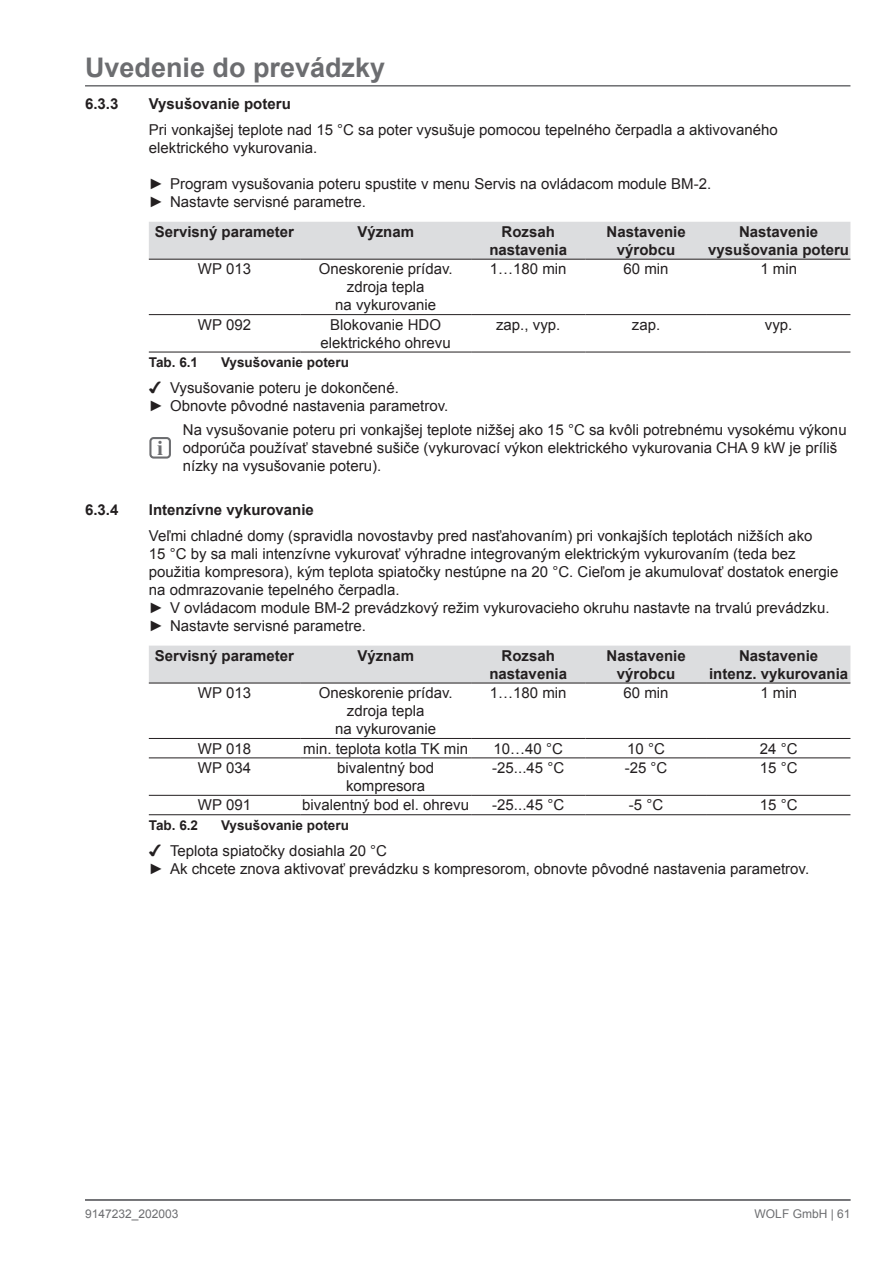
<style>
.page{position:relative;width:893px;height:1263px;background:#fff}
.page>*{position:absolute;margin:0;border:0;box-sizing:border-box;transform-origin:0 0}
.t1{font:700 27px "Arial";color:#6c6d70}
.t2{font:700 21px "Times New Roman";color:#6c6d70}
.Grundtext{font:15px/18px "Arial";color:#231f20}
.Tabelle_Zelle{font:15px/18px "Arial";color:#231f20;text-align:center}
.Tabelle_Zelle-2{font:700 15px/18px "Arial";color:#231f20;text-align:center}
.t3{font:700 13.5px "Arial";color:#231f20}
.t4{font:12px "Arial";color:#6c6d70}
.s1{font-family:"Arial Unicode MS"}
</style>
<div class="page">
<hr style="left:85px;top:85px;width:765px;height:2px;background:#6c6d70">
<hr style="left:85px;top:1199px;width:765px;height:2px;background:#6c6d70">
<div style="left:149px;top:222px;width:701px;height:37px;background:#dcdddf"></div>
<hr style="left:149px;top:259px;width:151px;height:1px;background:#231f20">
<hr style="left:300px;top:259px;width:171px;height:1px;background:#231f20">
<hr style="left:471px;top:259px;width:114px;height:1px;background:#231f20">
<hr style="left:585px;top:259px;width:122px;height:1px;background:#231f20">
<hr style="left:707px;top:259px;width:143px;height:1px;background:#231f20">
<hr style="left:149px;top:314px;width:151px;height:1px;background:#231f20">
<hr style="left:300px;top:314px;width:171px;height:1px;background:#231f20">
<hr style="left:471px;top:314px;width:114px;height:1px;background:#231f20">
<hr style="left:585px;top:314px;width:122px;height:1px;background:#231f20">
<hr style="left:707px;top:314px;width:143px;height:1px;background:#231f20">
<hr style="left:149px;top:352px;width:151px;height:1px;background:#231f20">
<hr style="left:300px;top:352px;width:171px;height:1px;background:#231f20">
<hr style="left:471px;top:352px;width:114px;height:1px;background:#231f20">
<hr style="left:585px;top:352px;width:122px;height:1px;background:#231f20">
<hr style="left:707px;top:352px;width:143px;height:1px;background:#231f20">
<div style="left:149px;top:437px;width:22px;height:22px;border:2px solid #6c6d70;border-radius:3px"></div>
<div style="left:149px;top:646px;width:701px;height:37px;background:#dcdddf"></div>
<hr style="left:149px;top:683px;width:151px;height:1px;background:#231f20">
<hr style="left:300px;top:683px;width:171px;height:1px;background:#231f20">
<hr style="left:471px;top:683px;width:114px;height:1px;background:#231f20">
<hr style="left:585px;top:683px;width:122px;height:1px;background:#231f20">
<hr style="left:707px;top:683px;width:143px;height:1px;background:#231f20">
<hr style="left:149px;top:738px;width:151px;height:1px;background:#231f20">
<hr style="left:300px;top:738px;width:171px;height:1px;background:#231f20">
<hr style="left:471px;top:738px;width:114px;height:1px;background:#231f20">
<hr style="left:585px;top:738px;width:122px;height:1px;background:#231f20">
<hr style="left:707px;top:738px;width:143px;height:1px;background:#231f20">
<hr style="left:149px;top:757px;width:151px;height:1px;background:#231f20">
<hr style="left:300px;top:757px;width:171px;height:1px;background:#231f20">
<hr style="left:471px;top:757px;width:114px;height:1px;background:#231f20">
<hr style="left:585px;top:757px;width:122px;height:1px;background:#231f20">
<hr style="left:707px;top:757px;width:143px;height:1px;background:#231f20">
<hr style="left:149px;top:795px;width:151px;height:1px;background:#231f20">
<hr style="left:300px;top:795px;width:171px;height:1px;background:#231f20">
<hr style="left:471px;top:795px;width:114px;height:1px;background:#231f20">
<hr style="left:585px;top:795px;width:122px;height:1px;background:#231f20">
<hr style="left:707px;top:795px;width:143px;height:1px;background:#231f20">
<hr style="left:149px;top:814px;width:151px;height:1px;background:#231f20">
<hr style="left:300px;top:814px;width:171px;height:1px;background:#231f20">
<hr style="left:471px;top:814px;width:114px;height:1px;background:#231f20">
<hr style="left:585px;top:814px;width:122px;height:1px;background:#231f20">
<hr style="left:707px;top:814px;width:143px;height:1px;background:#231f20">
<h1 class="t1" style="left:85px;top:49px;width:302px">Uvedenie do prevádzky</h1>
<p class="Tabelle_Zelle-2" style="left:85px;top:95px;width:35px">6.3.3</p>
<p class="Tabelle_Zelle-2" style="left:149px;top:95px;width:143px">Vysušovanie poteru</p>
<p class="Grundtext" style="left:149px;top:121px;width:630px">Pri vonkajšej teplote nad 15 °C sa poter vysušuje pomocou tepelného čerpadla a aktivovaného elektrického vykurovania.</p>
<p class="Grundtext" style="left:149px;top:175px;width:564px">► Program vysušovania poteru spustite v menu Servis na ovládacom module BM-2.</p>
<p class="Grundtext" style="left:149px;top:193px;width:219px">► Nastavte servisné parametre.</p>
<p class="Tabelle_Zelle-2" style="left:155px;top:223px;width:141px">Servisný parameter</p>
<p class="Tabelle_Zelle-2" style="left:357px;top:223px;width:58px">Význam</p>
<p class="Tabelle_Zelle-2" style="left:489px;top:223px;width:79px">Rozsah nastavenia</p>
<p class="Tabelle_Zelle-2" style="left:606px;top:223px;width:81px">Nastavenie výrobcu</p>
<p class="Tabelle_Zelle-2" style="left:739px;top:223px;width:81px">Nastavenie</p>
<p class="Tabelle_Zelle-2" style="left:708px;top:241px;width:142px">vysušovania poteru</p>
<p class="Tabelle_Zelle" style="left:198px;top:260px;width:55px">WP 013</p>
<p class="Tabelle_Zelle" style="left:319px;top:260px;width:135px">Oneskorenie prídav. zdroja tepla</p>
<p class="Tabelle_Zelle" style="left:335px;top:296px;width:102px">na vykurovanie</p>
<p class="Tabelle_Zelle" style="left:490px;top:260px;width:78px">1…180 min</p>
<p class="Tabelle_Zelle" style="left:624px;top:260px;width:47px">60 min</p>
<p class="Tabelle_Zelle" style="left:760px;top:260px;width:38px">1 min</p>
<p class="Tabelle_Zelle" style="left:198px;top:316px;width:55px">WP 092</p>
<p class="Tabelle_Zelle" style="left:321px;top:316px;width:132px">Blokovanie HDO elektrického ohrevu</p>
<p class="Tabelle_Zelle" style="left:496px;top:316px;width:66px">zap., vyp.</p>
<p class="Tabelle_Zelle" style="left:632px;top:316px;width:30px">zap.</p>
<p class="Tabelle_Zelle" style="left:765px;top:316px;width:29px">vyp.</p>
<p class="t3" style="left:149px;top:353px;width:51px">Tab. 6.1</p>
<p class="t3" style="left:221px;top:353px;width:129px">Vysušovanie poteru</p>
<p class="Grundtext" style="left:149px;top:379px;width:251px"><span class="s1">✔</span> Vysušovanie poteru je dokončené.</p>
<p class="Grundtext" style="left:149px;top:397px;width:301px">► Obnovte pôvodné nastavenia parametrov.</p>
<p class="t2" style="left:157px;top:434px;width:7px">i</p>
<p class="Grundtext" style="left:183px;top:421px;width:665px">Na vysušovanie poteru pri vonkajšej teplote nižšej ako 15 °C sa kvôli potrebnému vysokému výkonu odporúča používať stavebné sušiče (vykurovací výkon elektrického vykurovania CHA 9 kW je príliš nízky na vysušovanie poteru).</p>
<p class="Tabelle_Zelle-2" style="left:85px;top:501px;width:35px">6.3.4</p>
<p class="Tabelle_Zelle-2" style="left:149px;top:501px;width:167px">Intenzívne vykurovanie</p>
<p class="Grundtext" style="left:149px;top:527px;width:691px">Veľmi chladné domy (spravidla novostavby pred nasťahovaním) pri vonkajších teplotách nižších ako<br>15 °C by sa mali intenzívne vykurovať výhradne integrovaným elektrickým vykurovaním (teda bez použitia kompresora), kým teplota spiatočky nestúpne na 20 °C. Cieľom je akumulovať dostatok energie na odmrazovanie tepelného čerpadla.</p>
<p class="Grundtext" style="left:149px;top:599px;width:682px">► V ovládacom module BM-2 prevádzkový režim vykurovacieho okruhu nastavte na trvalú prevádzku.</p>
<p class="Grundtext" style="left:149px;top:617px;width:219px">► Nastavte servisné parametre.</p>
<p class="Tabelle_Zelle-2" style="left:155px;top:647px;width:141px">Servisný parameter</p>
<p class="Tabelle_Zelle-2" style="left:357px;top:647px;width:58px">Význam</p>
<p class="Tabelle_Zelle-2" style="left:489px;top:647px;width:79px">Rozsah nastavenia</p>
<p class="Tabelle_Zelle-2" style="left:606px;top:647px;width:81px">Nastavenie výrobcu</p>
<p class="Tabelle_Zelle-2" style="left:739px;top:647px;width:81px">Nastavenie</p>
<p class="Tabelle_Zelle-2" style="left:709px;top:665px;width:141px">intenz. vykurovania</p>
<p class="Tabelle_Zelle" style="left:198px;top:684px;width:55px">WP 013</p>
<p class="Tabelle_Zelle" style="left:319px;top:684px;width:135px">Oneskorenie prídav. zdroja tepla</p>
<p class="Tabelle_Zelle" style="left:335px;top:720px;width:102px">na vykurovanie</p>
<p class="Tabelle_Zelle" style="left:490px;top:684px;width:78px">1…180 min</p>
<p class="Tabelle_Zelle" style="left:624px;top:684px;width:47px">60 min</p>
<p class="Tabelle_Zelle" style="left:760px;top:684px;width:38px">1 min</p>
<p class="Tabelle_Zelle" style="left:198px;top:739px;width:55px">WP 018</p>
<p class="Tabelle_Zelle" style="left:303px;top:739px;width:166px">min. teplota kotla TK min</p>
<p class="Tabelle_Zelle" style="left:494px;top:739px;width:71px">10…40 °C</p>
<p class="Tabelle_Zelle" style="left:627px;top:739px;width:39px">10 °C</p>
<p class="Tabelle_Zelle" style="left:760px;top:739px;width:39px">24 °C</p>
<p class="Tabelle_Zelle" style="left:198px;top:759px;width:55px">WP 034</p>
<p class="Tabelle_Zelle" style="left:337px;top:759px;width:98px">bivalentný bod kompresora</p>
<p class="Tabelle_Zelle" style="left:492px;top:759px;width:73px">-25...45 °C</p>
<p class="Tabelle_Zelle" style="left:625px;top:759px;width:44px">-25 °C</p>
<p class="Tabelle_Zelle" style="left:760px;top:759px;width:39px">15 °C</p>
<p class="Tabelle_Zelle" style="left:198px;top:796px;width:55px">WP 091</p>
<p class="Tabelle_Zelle" style="left:302px;top:796px;width:168px">bivalentný bod el. ohrevu</p>
<p class="Tabelle_Zelle" style="left:492px;top:796px;width:73px">-25...45 °C</p>
<p class="Tabelle_Zelle" style="left:629px;top:796px;width:36px">-5 °C</p>
<p class="Tabelle_Zelle" style="left:760px;top:796px;width:39px">15 °C</p>
<p class="t3" style="left:149px;top:816px;width:51px">Tab. 6.2</p>
<p class="t3" style="left:221px;top:816px;width:129px">Vysušovanie poteru</p>
<p class="Grundtext" style="left:149px;top:842px;width:240px"><span class="s1">✔</span> Teplota spiatočky dosiahla 20 °C</p>
<p class="Grundtext" style="left:149px;top:860px;width:662px">► Ak chcete znova aktivovať prevádzku s kompresorom, obnovte pôvodné nastavenia parametrov.</p>
<p class="t4" style="left:85px;top:1205px;width:95px">9147232_202003</p>
<p class="t4" style="left:755px;top:1205px;width:97px">WOLF GmbH | 61</p>
</div>
